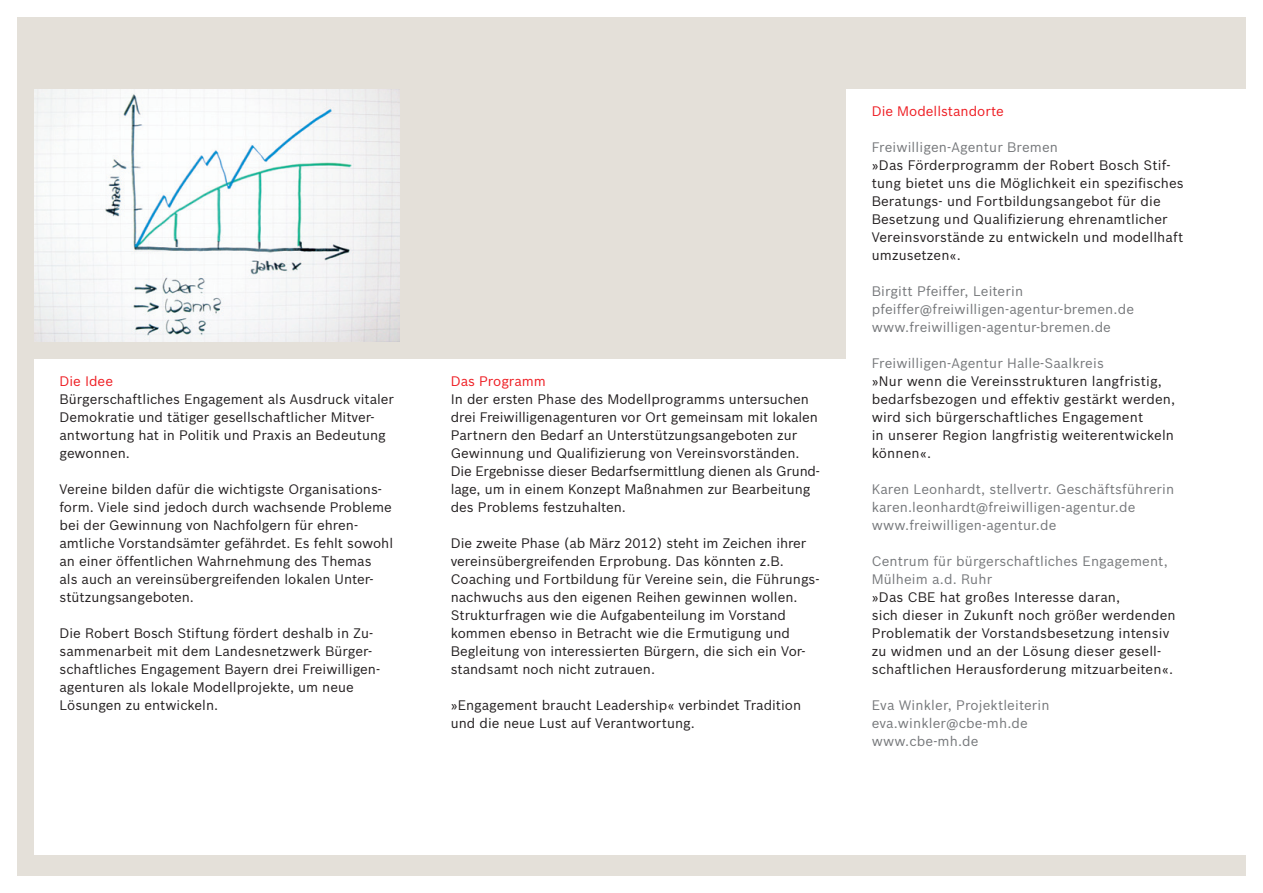
<style>
.page{position:relative;width:1263px;height:893px;background:#fff}
.page>*{position:absolute;margin:0;border:0;box-sizing:border-box;transform-origin:0 0}
.t1{font:13.5px/18px "Bosch Sans";color:#231f20}
.t2{font:13.5px/18px "Bosch Sans";letter-spacing:.01em;color:#76787b}
.t3{font:13.5px "Bosch Sans";color:#ee1d23}
</style>
<div class="page">
<div style="left:17px;top:17px;width:1229px;height:859px;background:#e4e0d9"></div>
<div style="left:846px;top:89px;width:417px;height:765px;background:#fff"></div>
<div style="left:34px;top:359px;width:816px;height:495px;background:#fff"></div>
<img style="left:34px;top:89px;width:366px;height:252px">
<p class="t3" style="left:60px;top:373px;width:55px">Die Idee</p>
<p class="t1" style="left:60px;top:390px;width:336px">Bürgerschaftliches Engagement als Ausdruck vitaler Demokratie und tätiger gesellschaftlicher Mitver&shy;antwortung hat in Politik und Praxis an Bedeutung gewonnen.</p>
<p class="t1" style="left:60px;top:480px;width:335px">Vereine bilden dafür die wichtigste Organisations&shy;form. Viele sind jedoch durch wachsende Probleme bei der Gewinnung von Nachfolgern für ehren&shy;amtliche Vorstandsämter gefährdet. Es fehlt sowohl an einer öffentlichen Wahrnehmung des Themas<br>als auch an vereinsübergreifenden lokalen Unter&shy;stützungsangeboten.</p>
<p class="t1" style="left:60px;top:624px;width:321px">Die Robert Bosch Stiftung fördert deshalb in Zu-- sammenarbeit mit dem Landesnetzwerk Bürger&shy;schaftliches Engagement Bayern drei Freiwilligen&shy;agenturen als lokale Modellprojekte, um neue Lösungen zu entwickeln.</p>
<p class="t3" style="left:451px;top:373px;width:97px">Das Programm</p>
<p class="t1" style="left:451px;top:390px;width:369px">In der ersten Phase des Modellprogramms untersuchen drei Freiwilligenagenturen vor Ort gemeinsam mit lokalen Partnern den Bedarf an Unterstützungsangeboten zur Gewinnung und Qualifizierung von Vereinsvorständen.<br>Die Ergebnisse dieser Bedarfsermittlung dienen als Grund---- lage, um in einem Konzept Maßnahmen zur Bearbeitung des Problems festzuhalten.</p>
<p class="t1" style="left:451px;top:534px;width:370px">Die zweite Phase (ab März 2012) steht im Zeichen ihrer vereinsübergreifenden Erprobung. Das könnten z.B.<br>Coaching und Fortbildung für Vereine sein, die Führungs&shy;nachwuchs aus den eigenen Reihen gewinnen wollen.<br>Strukturfragen wie die Aufgabenteilung im Vorstand kommen ebenso in Betracht wie die Ermutigung und Begleitung von interessierten Bürgern, die sich ein Vor&shy;standsamt noch nicht zutrauen.</p>
<p class="t1" style="left:451px;top:696px;width:352px">»Engagement braucht Leadership« verbindet Tradition und die neue Lust auf Verantwortung.</p>
<p class="t3" style="left:872px;top:103px;width:134px">Die Modellstandorte</p>
<p class="t2" style="left:872px;top:138px;width:188px">Freiwilligen-Agentur Bremen</p>
<p class="t1" style="left:872px;top:156px;width:313px">»Das Förderprogramm der Robert Bosch Stif&shy;tung bietet uns die Möglichkeit ein spezifisches Beratungs- und Fortbildungsangebot für die Besetzung und Qualifizierung ehrenamtlicher Vereinsvorstände zu entwickeln und modellhaft umzusetzen«.</p>
<p class="t2" style="left:872px;top:282px;width:264px">Birgitt Pfeiffer, Leiterin pfeiffer@freiwilligen-agentur-bremen.de www.freiwilligen-agentur-bremen.de</p>
<p class="t2" style="left:872px;top:354px;width:234px">Freiwilligen-Agentur Halle-Saalkreis</p>
<p class="t1" style="left:872px;top:372px;width:305px">»Nur wenn die Vereinsstrukturen langfristig, bedarfsbezogen und effektiv gestärkt werden, wird sich bürgerschaftliches Engagement<br>in unserer Region langfristig weiterentwickeln können«.</p>
<p class="t2" style="left:872px;top:480px;width:304px">Karen Leonhardt, stellvertr. Geschäftsführerin karen.leonhardt@freiwilligen-agentur.de www.freiwilligen-agentur.de</p>
<p class="t2" style="left:872px;top:552px;width:297px">Centrum für bürgerschaftliches Engagement,<br>Mülheim a.d. Ruhr</p>
<p class="t1" style="left:872px;top:588px;width:305px">»Das CBE hat großes Interesse daran,<br>sich dieser in Zukunft noch größer werdenden Problematik der Vorstandsbesetzung intensiv zu widmen und an der Lösung dieser gesell&shy;schaftlichen Herausforderung mitzuarbeiten«.</p>
<p class="t2" style="left:872px;top:696px;width:179px">Eva Winkler, Projektleiterin eva.winkler@cbe-mh.de www.cbe-mh.de</p>
</div>
